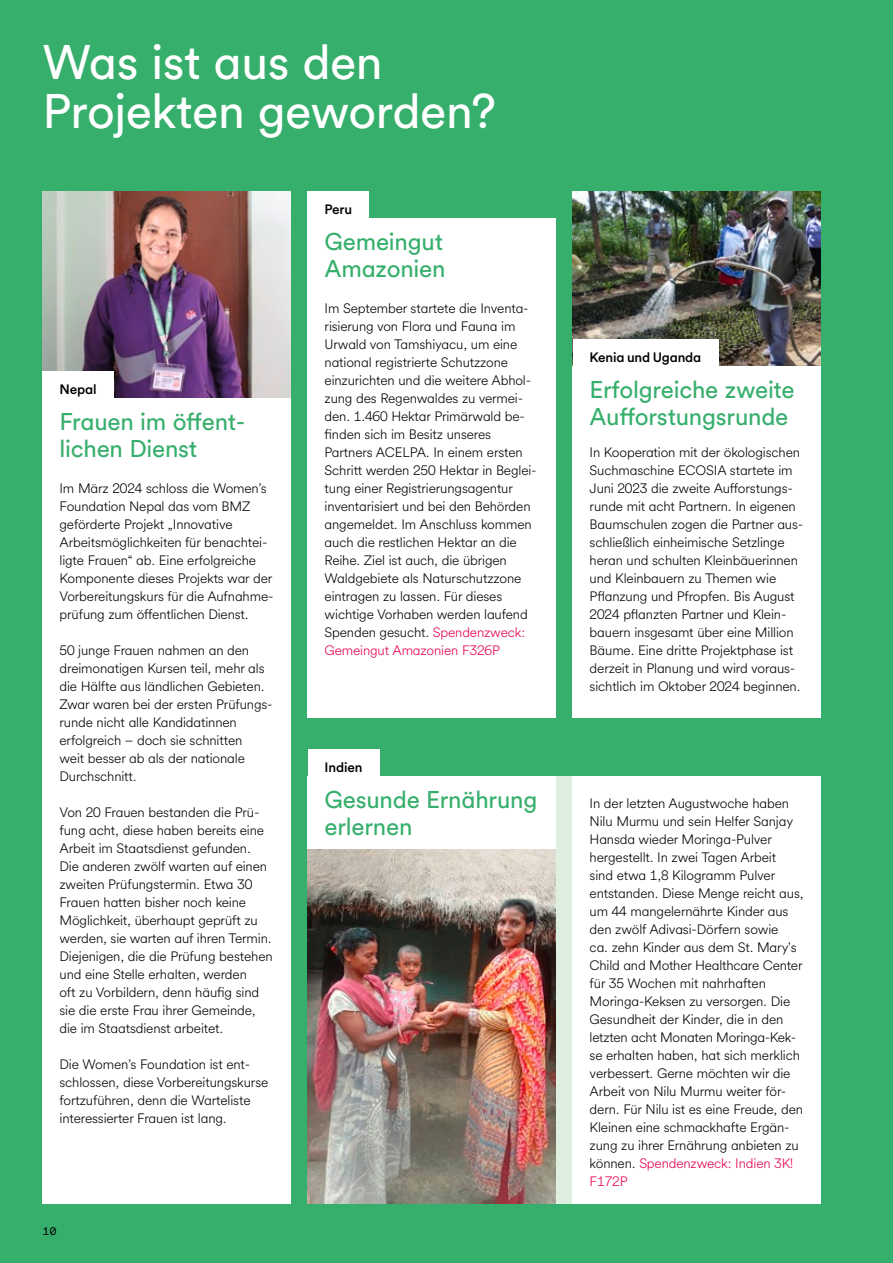
<style>
.page{position:relative;width:893px;height:1263px;background:#37af6c}
.page>*{position:absolute;margin:0;border:0;box-sizing:border-box;transform-origin:0 0}
.t1{font:48px/49.5px "GLS Circular";letter-spacing:-.01em;color:#fff}
.t2{font:24px/27px "GLS Circular";letter-spacing:-.01em;color:#37af6c}
.t3{font:300 13.5px/18px "GLS Circular";letter-spacing:-.01em;color:#000}
.t4{font:500 13.5px "GLS Circular";letter-spacing:-.01em;color:#000}
.t5{font:12px "GLS Circular Mono";color:#000}
.s1{color:#e6004f}
</style>
<div class="page">
<div style="left:556px;top:776px;width:17px;height:428px;background:#dfefdf"></div>
<img style="left:573px;top:191px;width:248px;height:176px">
<img style="left:43px;top:191px;width:248px;height:207px">
<div style="left:573px;top:340px;width:145px;height:27px;background:#fff"></div>
<div style="left:573px;top:776px;width:248px;height:428px;background:#fff"></div>
<img style="left:308px;top:848px;width:248px;height:356px">
<div style="left:308px;top:218px;width:248px;height:500px;background:#fff"></div>
<div style="left:308px;top:191px;width:61px;height:27px;background:#fff"></div>
<div style="left:43px;top:371px;width:71px;height:27px;background:#fff"></div>
<div style="left:573px;top:367px;width:248px;height:351px;background:#fff"></div>
<div style="left:43px;top:398px;width:248px;height:806px;background:#fff"></div>
<div style="left:308px;top:776px;width:248px;height:72px;background:#fff"></div>
<div style="left:308px;top:749px;width:72px;height:27px;background:#fff"></div>
<h1 class="t1" style="left:43px;top:35px;width:455px">Was ist aus den<br>Projekten geworden?</h1>
<p class="t4" style="left:325px;top:200px;width:29px">Peru</p>
<h2 class="t2" style="left:325px;top:227px;width:122px">Gemeingut<br>Amazonien</h2>
<p class="t3" style="left:325px;top:298px;width:214px">Im September startete die Inventa&shy;risierung von Flora und Fauna im Urwald von Tamshiyacu, um eine national registrierte Schutzzone einzurichten und die weitere Abhol&shy;zung des Regenwaldes zu vermei&shy;den. 1.460 Hektar Primärwald be&shy;finden sich im Besitz unseres Partners ACELPA. In einem ersten Schritt werden 250 Hektar in Beglei&shy;tung einer Registrierungsagentur inventarisiert und bei den Behörden angemeldet. Im Anschluss kommen auch die restlichen Hektar an die Reihe. Ziel ist auch, die übrigen Waldgebiete als Naturschutzzone eintragen zu lassen. Für dieses wichtige Vorhaben werden laufend Spenden gesucht. <span class="s1">Spendenzweck:<br>Gemeingut Amazonien F326P</span></p>
<p class="t4" style="left:590px;top:348px;width:113px">Kenia und Uganda</p>
<p class="t4" style="left:60px;top:380px;width:39px">Nepal</p>
<h2 class="t2" style="left:590px;top:375px;width:207px">Erfolgreiche zweite<br>Aufforstungsrunde</h2>
<p class="t3" style="left:590px;top:442px;width:215px">In Kooperation mit der ökologischen Suchmaschine ECOSIA startete im Juni 2023 die zweite Aufforstungs&shy;runde mit acht Partnern. In eigenen Baumschulen zogen die Partner aus&shy;schließlich einheimische Setzlinge heran und schulten Kleinbäuerinnen und Kleinbauern zu Themen wie Pflanzung und Pfropfen. Bis August 2024 pflanzten Partner und Klein&shy;bauern insgesamt über eine Million Bäume. Eine dritte Projektphase ist derzeit in Planung und wird voraus&shy;sichtlich im Oktober 2024 beginnen.</p>
<h2 class="t2" style="left:60px;top:407px;width:188px">Frauen im öffent&shy;lichen Dienst</h2>
<p class="t3" style="left:60px;top:478px;width:216px">Im März 2024 schloss die Women’s Foundation Nepal das vom BMZ geförderte Projekt „Innovative Arbeitsmöglichkeiten für benachtei&shy;ligte Frauen“ ab. Eine erfolgreiche Komponente dieses Projekts war der Vorbereitungskurs für die Aufnahme&shy;prüfung zum öffentlichen Dienst.</p>
<p class="t3" style="left:60px;top:640px;width:215px">50 junge Frauen nahmen an den dreimonatigen Kursen teil, mehr als die Hälfte aus ländlichen Gebieten.<br>Zwar waren bei der ersten Prüfungs&shy;runde nicht alle Kandidatinnen erfolgreich – doch sie schnitten<br>weit besser ab als der nationale<br>Durchschnitt.</p>
<p class="t3" style="left:60px;top:802px;width:215px">Von 20 Frauen bestanden die Prü&shy;fung acht, diese haben bereits eine Arbeit im Staatsdienst gefunden.<br>Die anderen zwölf warten auf einen zweiten Prüfungstermin. Etwa 30<br>Frauen hatten bisher noch keine Möglichkeit, überhaupt geprüft zu werden, sie warten auf ihren Termin.<br>Diejenigen, die die Prüfung bestehen und eine Stelle erhalten, werden<br>oft zu Vorbildern, denn häufig sind sie die erste Frau ihrer Gemeinde, die im Staatsdienst arbeitet.</p>
<p class="t3" style="left:60px;top:1054px;width:210px">Die Women’s Foundation ist ent&shy;schlossen, diese Vorbereitungskurse fortzuführen, denn die Warteliste interessierter Frauen ist lang.</p>
<p class="t4" style="left:325px;top:758px;width:39px">Indien</p>
<h2 class="t2" style="left:325px;top:785px;width:214px">Gesunde Ernährung erlernen</h2>
<p class="t3" style="left:590px;top:793px;width:216px">In der letzten Augustwoche haben<br>Nilu Murmu und sein Helfer Sanjay<br>Hansda wieder Moringa-Pulver hergestellt. In zwei Tagen Arbeit<br>sind etwa 1,8 Kilogramm Pulver entstanden. Diese Menge reicht aus, um 44 mangelernährte Kinder aus den zwölf Adivasi-Dörfern sowie<br>ca. zehn Kinder aus dem St. Mary's<br>Child and Mother Healthcare Center für 35 Wochen mit nahrhaften<br>Moringa-Keksen zu versorgen. Die<br>Gesundheit der Kinder, die in den letzten acht Monaten Moringa-Kek&shy;se erhalten haben, hat sich merklich verbessert. Gerne möchten wir die<br>Arbeit von Nilu Murmu weiter för&shy;dern. Für Nilu ist es eine Freude, den<br>Kleinen eine schmackhafte Ergän&shy;zung zu ihrer Ernährung anbieten zu können. <span class="s1">Spendenzweck: Indien 3K!<br>F172P</span></p>
<p class="t5" style="left:43px;top:1223px;width:16px">10</p>
</div>
